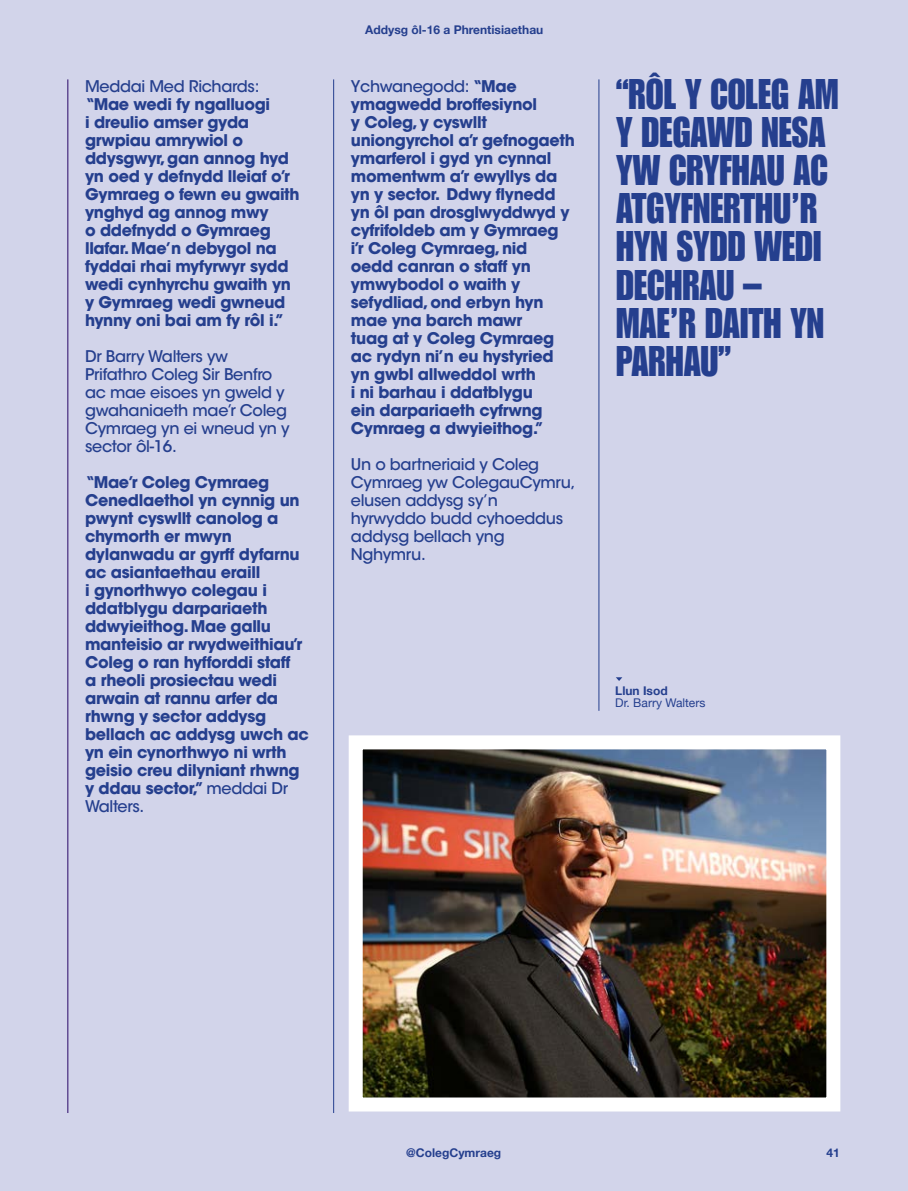
<style>
.page{position:relative;width:908px;height:1191px;background:#fff}
.page>*{position:absolute;margin:0;border:0;box-sizing:border-box;transform-origin:0 0}
.t1{font:42px/38px "Impact LT Std";color:#253f8e;scale:.88 1}
.t2{font:700 16px/18px "ITC Avant Garde Std";letter-spacing:-.02em;color:#253f8e}
.t3{font:500 16px/18px "ITC Avant Garde Std";letter-spacing:-.02em;color:#253f8e}
.t4{font:700 12px "Helvetica Neue";color:#253f8e}
.t5{font:12px "Helvetica Neue";color:#253f8e}
.s1{font-weight:500}
</style>
<div class="page">
<div style="left:0;top:0;width:907px;height:1191px;background:#d2d4ea"></div>
<hr style="left:333px;top:79px;width:1px;height:1034px;background:#253f8e">
<hr style="left:598px;top:79px;width:1px;height:632px;background:#253f8e">
<hr style="left:67px;top:79px;width:1px;height:1034px;background:#290867">
<img style="left:363px;top:750px;width:462px;height:346px">
<div style="left:348px;top:735px;width:492px;height:376px;border:14px solid #fff"></div>
<svg style="left:616px;top:677px;width:6px;height:4px"></svg>
<p class="t2" style="left:85px;top:77px;width:216px"><span class="s1">Meddai Med Richards: </span>“Mae wedi fy ngalluogi<br>i dreulio amser gyda grwpiau amrywiol o ddysgwyr, gan annog hyd yn oed y defnydd lleiaf o’r<br>Gymraeg o fewn eu gwaith ynghyd ag annog mwy<br>o ddefnydd o Gymraeg llafar. Mae’n debygol na fyddai rhai myfyrwyr sydd wedi cynhyrchu gwaith yn y Gymraeg wedi gwneud hynny oni bai am fy rôl i.”</p>
<p class="t3" style="left:85px;top:347px;width:206px">Dr Barry Walters yw<br>Prifathro Coleg Sir Benfro ac mae eisoes yn gweld y gwahaniaeth mae’r Coleg<br>Cymraeg yn ei wneud yn y sector ôl-16.</p>
<p class="t2" style="left:85px;top:473px;width:225px">“Mae’r Coleg Cymraeg<br>Cenedlaethol yn cynnig un pwynt cyswllt canolog a chymorth er mwyn dylanwadu ar gyrff dyfarnu ac asiantaethau eraill<br>i gynorthwyo colegau i ddatblygu darpariaeth ddwyieithog.Mae gallu manteisio ar rwydweithiau’r<br>Coleg o ran hyfforddi staff<br>a rheoli prosiectau wedi arwain at rannu arfer da rhwng y sector addysg bellach ac addysg uwch ac yn ein cynorthwyo ni wrth geisio creu dilyniant rhwng y ddau sector,”<span class="s1">meddai Dr<br>Walters.</span></p>
<p class="t4" style="left:365px;top:20px;width:179px">Addysg ôl-16 a Phrentisiaethau</p>
<p class="t2" style="left:351px;top:77px;width:225px"><span class="s1">Ychwanegodd:</span> “Mae ymagwedd broffesiynol<br>y Coleg, y cyswllt uniongyrchol a’r gefnogaeth ymarferol i gyd yn cynnal momentwm a’r ewyllys da yn y sector. Ddwy flynedd yn ôl pan drosglwyddwyd y cyfrifoldeb am y Gymraeg i’r Coleg Cymraeg, nid<br>oedd canran o staff yn ymwybodol o waith y sefydliad, ond erbyn hyn mae yna barch mawr<br>tuag at y Coleg Cymraeg ac rydyn ni’n eu hystyried yn gwbl allweddol wrth<br>i ni barhau i ddatblygu<br>ein darpariaeth cyfrwng<br>Cymraeg a dwyieithog.”</p>
<p class="t3" style="left:351px;top:455px;width:226px">Un o bartneriaid y Coleg<br>Cymraeg yw ColegauCymru, elusen addysg sy’n hyrwyddo budd cyhoeddus addysg bellach yng<br>Nghymru.</p>
<p class="t1" style="left:616px;top:75px;width:254px">“RÔL Y COLEG AM<br>Y DEGAWD NESA<br>YW CRYFHAU AC<br>ATGYFNERTHU’R<br>HYN SYDD WEDI<br>DECHRAU –<br>MAE’R DAITH YN<br>PARHAU”</p>
<p class="t4" style="left:615px;top:681px;width:54px">Llun Isod</p>
<p class="t5" style="left:615px;top:694px;width:91px">Dr. Barry Walters</p>
<p class="t4" style="left:406px;top:1143px;width:96px">@ColegCymraeg</p>
<p class="t4" style="left:826px;top:1143px;width:15px">41</p>
</div>
